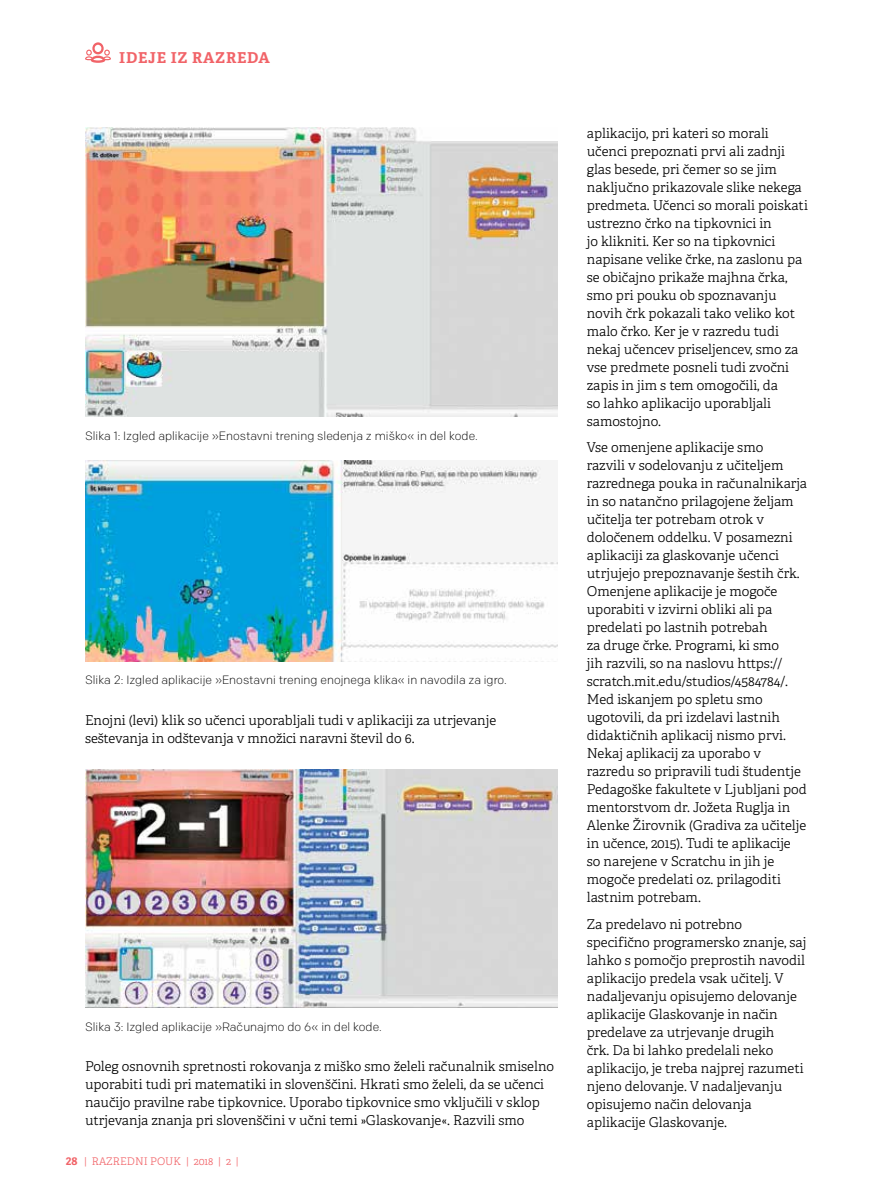
<style>
.page{position:relative;width:893px;height:1191px;background:#fff}
.page>*{position:absolute;margin:0;border:0;box-sizing:border-box;transform-origin:0 0}
.t1{font:700 15px "Adelle";color:#f16368}
.t2{font:300 13.5px/18px "Adelle";color:#000}
.t3{font:300 12px "Chrono";color:#000}
.t4{font:300 10.5px "Adelle";color:#f16368}
.s1{font-family:"Adelle Sans";font-weight:700}
</style>
<div class="page">
<svg style="left:85px;top:42px;width:26px;height:21px"></svg>
<img style="left:85px;top:128px;width:472px;height:289px">
<img style="left:85px;top:460px;width:472px;height:202px">
<img style="left:85px;top:769px;width:472px;height:238px">
<p class="t1" style="left:119px;top:48px;width:11px">IDEJE</p>
<p class="t1" style="left:171px;top:48px;width:79px">IZ RAZ REDA</p>
<p class="t3" style="left:85px;top:428px;width:394px">Slika 1: Izgled aplikacije »Enostavni trening sledenja z miško« in del kode.</p>
<p class="t3" style="left:85px;top:673px;width:423px">Slika 2: Izgled aplikacije »Enostavni trening enojnega klika« in navodila za igro.</p>
<p class="t2" style="left:85px;top:711px;width:413px">Enojni (levi) klik so učenci uporabljali tudi v aplikaciji za utrjevanje seštevanja in odštevanja v množici naravni števil do 6.</p>
<p class="t3" style="left:85px;top:1019px;width:298px">Slika 3: Izgled aplikacije »Računajmo do 6« in del kode.</p>
<p class="t2" style="left:85px;top:1057px;width:471px">Poleg osnovnih spretnosti rokovanja z miško smo želeli računalnik smiselno uporabiti tudi pri matematiki in slovenščini. Hkrati smo želeli, da se učenci naučijo pravilne rabe tipkovnice. Uporabo tipkovnice smo vključili v sklop utrjevanja znanja pri slovenščini v učni temi »Glaskovanje«. Razvili smo</p>
<p class="t4" style="left:66px;top:1154px;width:174px"><span class="s1">28</span> | RAZREDNI POUK | 2018 | 2 |</p>
<p class="t2" style="left:587px;top:124px;width:223px">aplikacijo, pri kateri so morali učenci prepoznati prvi ali zadnji glas besede, pri čemer so se jim naključno prikazovale slike nekega predmeta. Učenci so morali poiskati ustrezno črko na tipkovnici in<br>jo klikniti. Ker so na tipkovnici napisane velike črke, na zaslonu pa se običajno prikaže majhna črka, smo pri pouku ob spoznavanju novih črk pokazali tako veliko kot malo črko. Ker je v razredu tudi nekaj učencev priseljencev, smo za vse predmete posneli tudi zvočni zapis in jim s tem omogočili, da<br>so lahko aplikacijo uporabljali samostojno.</p>
<p class="t2" style="left:587px;top:439px;width:222px">Vse omenjene aplikacije smo<br>razvili v sodelovanju z učiteljem razrednega pouka in računalnikarja in so natančno prilagojene željam učitelja ter potrebam otrok v določenem oddelku. V posamezni aplikaciji za glaskovanje učenci utrjujejo prepoznavanje šestih črk.<br>Omenjene aplikacije je mogoče uporabiti v izvirni obliki ali pa predelati po lastnih potrebah<br>za druge črke. Programi, ki smo<br>jih razvili, so na naslovu https:// scratch.mit.edu/studios/4584784/.<br>Med iskanjem po spletu smo ugotovili, da pri izdelavi lastnih didaktičnih aplikacij nismo prvi.<br>Nekaj aplikacij za uporabo v razredu so pripravili tudi študentje<br>Pedagoške fakultete v Ljubljani pod mentorstvom dr. Jožeta Ruglja in<br>Alenke Žirovnik (Gradiva za učitelje in učence, 2015). Tudi te aplikacije so narejene v Scratchu in jih je mogoče predelati oz. prilagoditi lastnim potrebam.</p>
<p class="t2" style="left:587px;top:915px;width:221px">Za predelavo ni potrebno specifično programersko znanje, saj lahko s pomočjo preprostih navodil aplikacijo predela vsak učitelj. V nadaljevanju opisujemo delovanje aplikacije Glaskovanje in način predelave za utrjevanje drugih<br>črk. Da bi lahko predelali neko aplikacijo, je treba najprej razumeti njeno delovanje. V nadaljevanju opisujemo način delovanja aplikacije Glaskovanje.</p>
</div>
